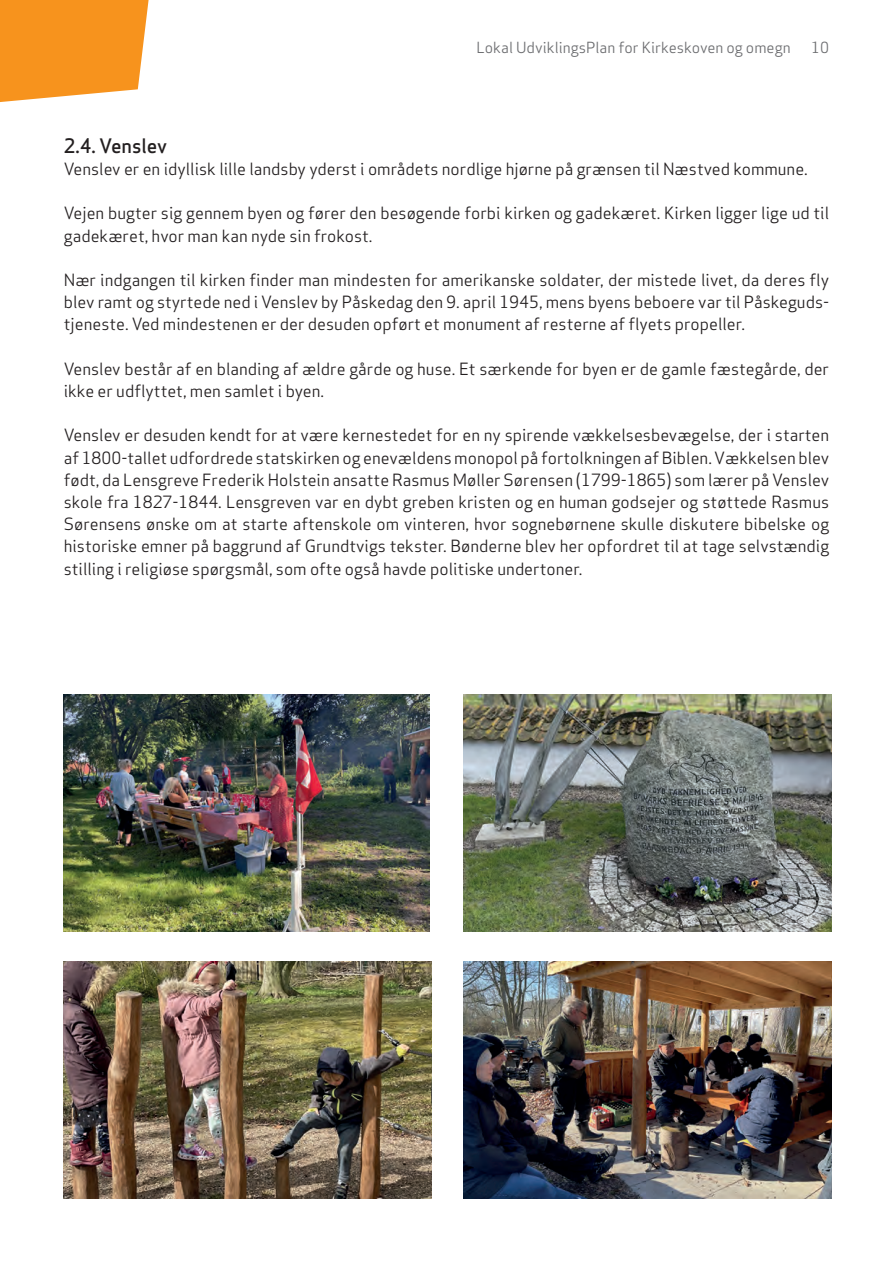
<style>
.page{position:relative;width:893px;height:1263px;background:#fff}
.page>*{position:absolute;margin:0;border:0;box-sizing:border-box;transform-origin:0 0}
.t1{font:500 19.5px "Apex Sans";color:#231f20}
.t2{font:16.5px/22.2px "Apex Sans";color:#231f20}
.t3{font:15px "Apex Sans";color:#6c6d70}
</style>
<div class="page">
<img style="left:64px;top:961px;width:368px;height:237px">
<img style="left:64px;top:694px;width:366px;height:237px">
<img style="left:463px;top:961px;width:369px;height:237px">
<img style="left:463px;top:694px;width:369px;height:237px">
<svg style="left:0;top:0;width:149px;height:102px;background:#f79d33"></svg>
<p class="t3" style="left:476px;top:35px;width:316px">Lokal UdviklingsPlan for Kirkeskoven og omegn</p>
<p class="t3" style="left:811px;top:35px;width:19px">10</p>
<p class="t1" style="left:64px;top:128px;width:105px">2.4. Venslev</p>
<p class="t2" style="left:64px;top:156px;width:746px">Venslev er en idyllisk lille landsby yderst i områdets nordlige hjørne på grænsen til Næstved kommune.</p>
<p class="t2" style="left:64px;top:201px;width:767px">Vejen bugter sig gennem byen og fører den besøgende forbi kirken og gadekæret. Kirken ligger lige ud til gadekæret, hvor man kan nyde sin frokost.</p>
<p class="t2" style="left:64px;top:267px;width:767px;text-align:justify">Nær indgangen til kirken finder man mindesten for amerikanske soldater, der mistede livet, da deres fly blev ramt og styrtede ned i Venslev by Påskedag den 9. april 1945, mens byens beboere var til Påskeguds&shy;tjeneste. Ved mindestenen er der desuden opført et monument af resterne af flyets propeller.</p>
<p class="t2" style="left:64px;top:356px;width:767px">Venslev består af en blanding af ældre gårde og huse. Et særkende for byen er de gamle fæstegårde, der ikke er udflyttet, men samlet i byen.</p>
<p class="t2" style="left:64px;top:423px;width:767px;text-align:justify">Venslev er desuden kendt for at være kernestedet for en ny spirende vækkelsesbevægelse, der i starten af 1800-tallet udfordrede statskirken og enevældens monopol på fortolkningen af Biblen. Vækkelsen blev født, da Lensgreve Frederik Holstein ansatte Rasmus Møller Sørensen (1799-1865) som lærer på Venslev skole fra 1827-1844. Lensgreven var en dybt greben kristen og en human godsejer og støttede Rasmus Sørensens ønske om at starte aftenskole om vinteren, hvor sognebørnene skulle diskutere bibelske og historiske emner på baggrund af Grundtvigs tekster. Bønderne blev her opfordret til at tage selvstændig stilling i religiøse spørgsmål, som ofte også havde politiske undertoner.</p>
</div>
